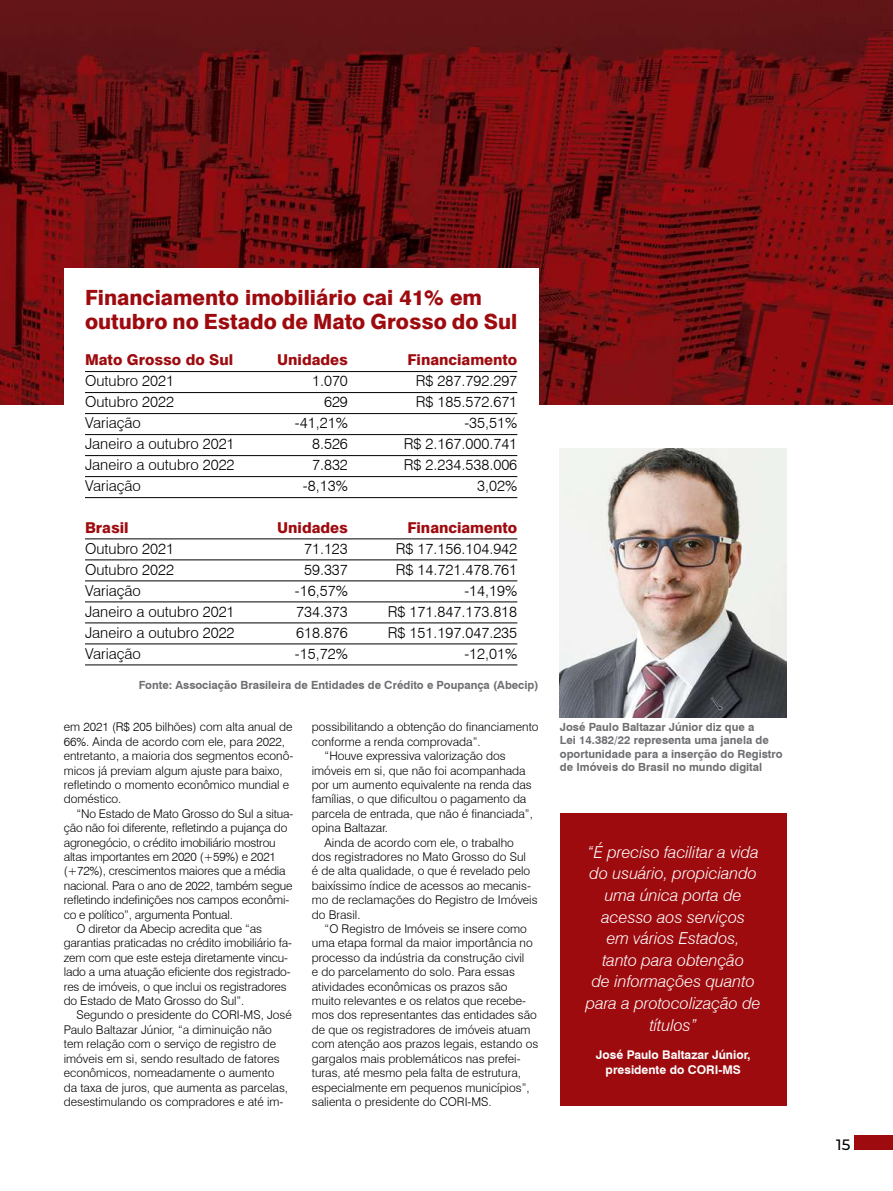
<style>
.page{position:relative;width:893px;height:1191px;background:#fff}
.page>*{position:absolute;margin:0;border:0;box-sizing:border-box;transform-origin:0 0}
.t1{font:800 21px/24px "Swiss 721 BT";color:#9e0b0f}
.t2{font:italic 300 16.5px/21.6px "Swiss 721 BT";color:#fff;text-align:center}
.t3{font:300 15px/21px "Swiss 721 BT";color:#000;text-align:right}
.t4{font:800 15px "Swiss 721 BT";color:#9e0b0f}
.t5{font:500 15px "Montserrat";color:#000}
.t6{font:300 12px/14.4px "Swiss 721 BT";color:#000}
.t7{font:700 12px/14.4px "Swiss 721 BT";color:#fff;text-align:center}
.t8{font:700 11.25px/13.5px "Swiss 721 BT";color:#6d6e71}
</style>
<div class="page">
<img style="left:0;top:0;width:893px;height:404px">
<div style="left:855px;top:1135px;width:38px;height:15px;background:#9e0b0f"></div>
<div style="left:560px;top:813px;width:227px;height:293px;background:#9e0b0f"></div>
<img style="left:560px;top:448px;width:227px;height:270px">
<div style="left:64px;top:268px;width:475px;height:408px;background:#fff"></div>
<hr style="left:85px;top:371px;width:432px;height:1px;background:#000">
<hr style="left:85px;top:392px;width:432px;height:1px;background:#000">
<hr style="left:85px;top:413px;width:432px;height:1px;background:#000">
<hr style="left:85px;top:434px;width:432px;height:1px;background:#000">
<hr style="left:85px;top:455px;width:432px;height:1px;background:#000">
<hr style="left:85px;top:476px;width:432px;height:1px;background:#000">
<hr style="left:85px;top:497px;width:432px;height:1px;background:#000">
<hr style="left:85px;top:538px;width:432px;height:1px;background:#000">
<hr style="left:85px;top:559px;width:432px;height:1px;background:#000">
<hr style="left:85px;top:580px;width:432px;height:1px;background:#000">
<hr style="left:85px;top:601px;width:432px;height:1px;background:#000">
<hr style="left:85px;top:622px;width:432px;height:1px;background:#000">
<hr style="left:85px;top:643px;width:432px;height:1px;background:#000">
<hr style="left:85px;top:664px;width:432px;height:1px;background:#000">
<h1 class="t1" style="left:85px;top:285px;width:434px">Financiamento imobiliário cai 41% em outubro no Estado de Mato Grosso do Sul</h1>
<p class="t4" style="left:85px;top:351px;width:150px">Mato Grosso do Sul</p>
<p class="t3" style="left:85px;top:370px;width:151px;text-align:left">Outubro 2021<br>Outubro 2022<br>Variação<br>Janeiro a outubro 2021<br>Janeiro a outubro 2022<br>Variação</p>
<p class="t4" style="left:85px;top:519px;width:45px">Brasil</p>
<p class="t3" style="left:85px;top:538px;width:151px;text-align:left">Outubro 2021<br>Outubro 2022<br>Variação<br>Janeiro a outubro 2021<br>Janeiro a outubro 2022<br>Variação</p>
<p class="t4" style="left:407px;top:351px;width:111px">Financiamento</p>
<p class="t3" style="left:404px;top:370px;width:115px">R$ 287.792.297<br>R$ 185.572.671 -35,51%<br>R$ 2.167.000.741<br>R$ 2.234.538.006<br>3,02%</p>
<p class="t4" style="left:407px;top:519px;width:111px">Financiamento</p>
<p class="t3" style="left:388px;top:538px;width:131px">R$ 17.156.104.942<br>R$ 14.721.478.761 -14,19%<br>R$ 171.847.173.818<br>R$ 151.197.047.235 -12,01%</p>
<p class="t4" style="left:277px;top:351px;width:72px">Unidades</p>
<p class="t3" style="left:295px;top:370px;width:54px">1.070<br>629 -41,21%<br>8.526<br>7.832 -8,13%</p>
<p class="t4" style="left:277px;top:519px;width:72px">Unidades</p>
<p class="t3" style="left:295px;top:538px;width:54px">71.123<br>59.337 -16,57%<br>734.373<br>618.876 -15,72%</p>
<p class="t8" style="left:139px;top:678px;width:401px">Fonte: Associação Brasileira de Entidades de Crédito e Poupança (Abecip)</p>
<p class="t6" style="left:64px;top:720px;width:231px">em 2021 (R$ 205 bilhões) com alta anual de 66%. Ainda de acordo com ele, para 2022, entretanto, a maioria dos segmentos econô&shy;micos já previam algum ajuste para baixo, refletindo o momento econômico mundial e doméstico.</p>
<p class="t6" style="left:77px;top:806px;width:218px">“No Estado de Mato Grosso do Sul a situa-</p>
<p class="t6" style="left:64px;top:820px;width:225px">ção não foi diferente, refletindo a pujança do</p>
<p class="t6" style="left:64px;top:835px;width:214px">agronegócio, o crédito imobiliário mostrou</p>
<p class="t6" style="left:64px;top:849px;width:214px">altas importantes em 2020 (+59%) e 2021</p>
<p class="t6" style="left:64px;top:864px;width:223px">(+72%), crescimentos maiores que a média</p>
<p class="t6" style="left:64px;top:878px;width:230px">nacional. Para o ano de 2022, também segue</p>
<p class="t6" style="left:64px;top:892px;width:227px">refletindo indefinições nos campos econômi-</p>
<p class="t6" style="left:64px;top:907px;width:171px">co e político”, argumenta Pontual.</p>
<p class="t6" style="left:77px;top:921px;width:187px">O diretor da Abecip acredita que “as</p>
<p class="t6" style="left:64px;top:936px;width:230px">garantias praticadas no crédito imobiliário fa-</p>
<p class="t6" style="left:64px;top:950px;width:226px">zem com que este esteja diretamente vincu-</p>
<p class="t6" style="left:64px;top:964px;width:228px">lado a uma atuação eficiente dos registrado-</p>
<p class="t6" style="left:64px;top:979px;width:224px">res de imóveis, o que inclui os registradores</p>
<p class="t6" style="left:64px;top:993px;width:182px">do Estado de Mato Grosso do Sul”.</p>
<p class="t6" style="left:77px;top:1008px;width:217px">Segundo o presidente do CORI-MS, José</p>
<p class="t6" style="left:64px;top:1022px;width:210px">Paulo Baltazar Júnior, “a diminuição não</p>
<p class="t6" style="left:64px;top:1036px;width:214px">tem relação com o serviço de registro de</p>
<p class="t6" style="left:64px;top:1051px;width:218px">imóveis em si, sendo resultado de fatores</p>
<p class="t6" style="left:64px;top:1065px;width:212px">econômicos, nomeadamente o aumento</p>
<p class="t6" style="left:64px;top:1080px;width:226px">da taxa de juros, que aumenta as parcelas,</p>
<p class="t6" style="left:64px;top:1094px;width:221px">desestimulando os compradores e até im-</p>
<p class="t6" style="left:312px;top:720px;width:228px">possibilitando a obtenção do financiamento</p>
<p class="t6" style="left:312px;top:734px;width:170px">conforme a renda comprovada”.</p>
<p class="t6" style="left:325px;top:748px;width:183px">“Houve expressiva valorização dos</p>
<p class="t6" style="left:312px;top:763px;width:215px">imóveis em si, que não foi acompanhada</p>
<p class="t6" style="left:312px;top:777px;width:222px">por um aumento equivalente na renda das</p>
<p class="t6" style="left:312px;top:792px;width:216px">famílias, o que dificultou o pagamento da</p>
<p class="t6" style="left:312px;top:806px;width:223px">parcela de entrada, que não é financiada”,</p>
<p class="t6" style="left:312px;top:820px;width:78px">opina Baltazar.</p>
<p class="t6" style="left:325px;top:835px;width:191px">Ainda de acordo com ele, o trabalho</p>
<p class="t6" style="left:312px;top:849px;width:216px">dos registradores no Mato Grosso do Sul</p>
<p class="t6" style="left:312px;top:864px;width:220px">é de alta qualidade, o que é revelado pelo</p>
<p class="t6" style="left:312px;top:878px;width:221px">baixíssimo índice de acessos ao mecanis-</p>
<p class="t6" style="left:312px;top:892px;width:227px">mo de reclamações do Registro de Imóveis</p>
<p class="t6" style="left:312px;top:907px;width:50px">do Brasil.</p>
<p class="t6" style="left:325px;top:921px;width:204px">“O Registro de Imóveis se insere como</p>
<p class="t6" style="left:312px;top:936px;width:222px">uma etapa formal da maior importância no</p>
<p class="t6" style="left:312px;top:950px;width:214px">processo da indústria da construção civil</p>
<p class="t6" style="left:312px;top:964px;width:205px">e do parcelamento do solo. Para essas</p>
<p class="t6" style="left:312px;top:979px;width:197px">atividades econômicas os prazos são</p>
<p class="t6" style="left:312px;top:993px;width:216px">muito relevantes e os relatos que recebe-</p>
<p class="t6" style="left:312px;top:1008px;width:227px">mos dos representantes das entidades são</p>
<p class="t6" style="left:312px;top:1022px;width:220px">de que os registradores de imóveis atuam</p>
<p class="t6" style="left:312px;top:1036px;width:228px">com atenção aos prazos legais, estando os</p>
<p class="t6" style="left:312px;top:1051px;width:210px">gargalos mais problemáticos nas prefei-</p>
<p class="t6" style="left:312px;top:1065px;width:211px">turas, até mesmo pela falta de estrutura,</p>
<p class="t6" style="left:312px;top:1080px;width:219px">especialmente em pequenos municípios”,</p>
<p class="t6" style="left:312px;top:1094px;width:181px">salienta o presidente do CORI-MS.</p>
<p class="t8" style="left:560px;top:720px;width:224px">José Paulo Baltazar Júnior diz que a<br>Lei 14.382/22 representa uma janela de oportunidade para a inserção do Registro de Imóveis do Brasil no mundo digital</p>
<h2 class="t2" style="left:586px;top:841px;width:176px">“É preciso facilitar a vida do usuário, propiciando uma única porta de acesso aos serviços<br>em vários Estados,<br>tanto para obtenção<br>de informações quanto para a protocolização de títulos”</h2>
<p class="t7" style="left:596px;top:1047px;width:156px">José Paulo Baltazar Júnior, presidente do CORI-MS</p>
<p class="t5" style="left:836px;top:1134px;width:16px">15</p>
</div>
